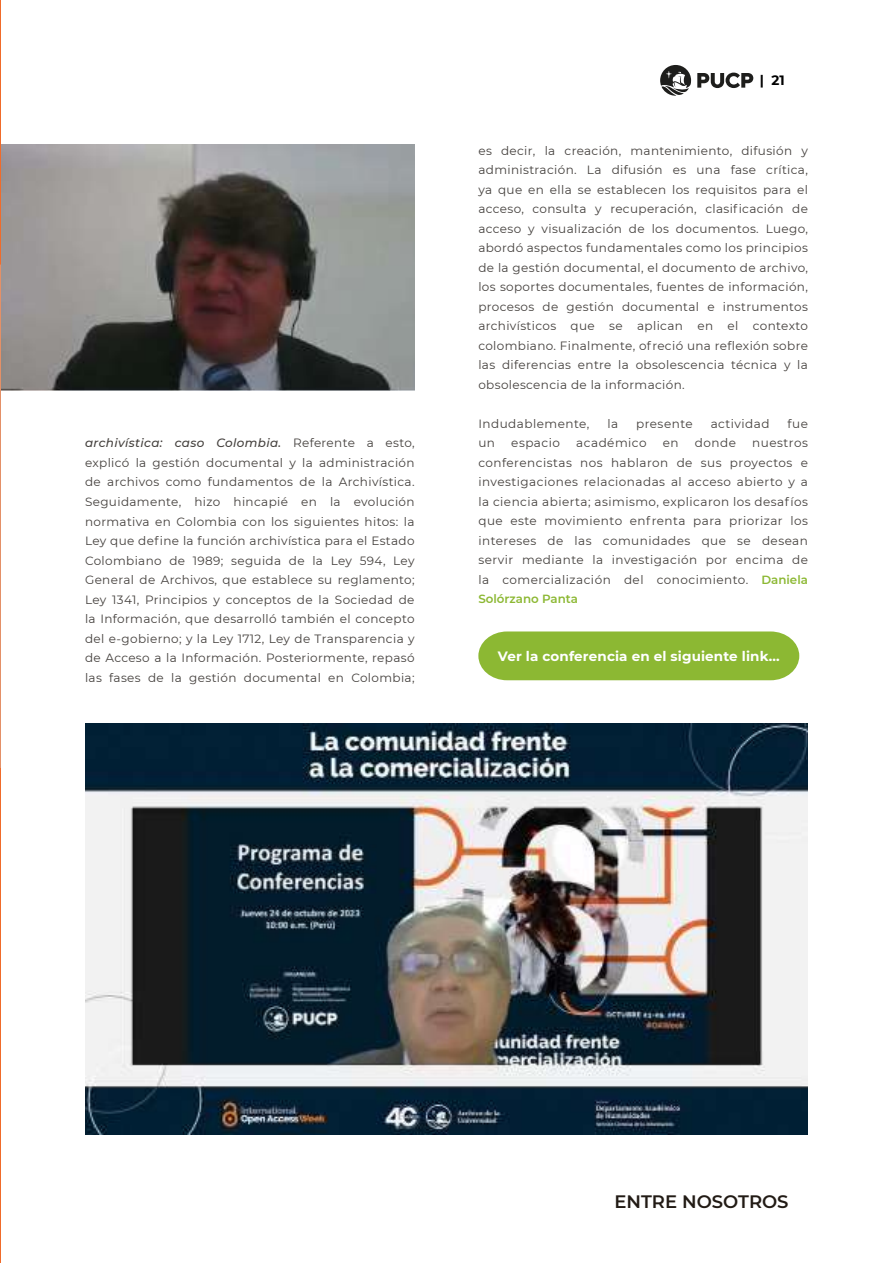
<style>
.page{position:relative;width:893px;height:1263px;background:#fff}
.page>*{position:absolute;margin:0;border:0;box-sizing:border-box;transform-origin:0 0}
.t1{font:600 18px "Montserrat";color:#221b15}
.t2{font:700 13.5px "Montserrat";letter-spacing:.01em;color:#fff}
.t3{font:700 13.5px "Montserrat";color:#000}
.t4{font:12px/19.5px "Montserrat";letter-spacing:.03em;color:#44403d;text-align:justify}
.t5{font:600 11.85px "Montserrat";color:#8cb833}
.s1{font-weight:500;font-style:italic}
.s2{font-weight:600;font-size:11.85px;color:#8cb833}
</style>
<div class="page">
<svg style="left:660px;top:65px;width:31px;height:31px"></svg>
<svg style="left:697px;top:73px;width:56px;height:15px"></svg>
<hr style="left:0;top:0;width:1px;height:1263px;background:#f06b2a">
<div style="left:478px;top:631px;width:321px;height:49px;background:#8cb833"></div>
<img style="left:1px;top:145px;width:414px;height:245px">
<img style="left:85px;top:723px;width:723px;height:411px">
<svg style="left:0;top:264px;width:1px;height:503px"></svg>
<p class="t4" style="left:85px;top:433px;width:331px"><span class="s1">archivística: caso Colombia.</span> Referente a esto, explicó la gestión documental y la administración de archivos como fundamentos de la Archivística.<br>Seguidamente, hizo hincapié en la evolución normativa en Colombia con los siguientes hitos: la Ley que define la función archivística para el Estado Colombiano de 1989; seguida de la Ley 594, Ley General de Archivos, que establece su reglamento; Ley 1341, Principios y conceptos de la Sociedad de la Información, que desarrolló también el concepto del e-gobierno; y la Ley 1712, Ley de Transparencia y de Acceso a la Información. Posteriormente, repasó las fases de la gestión documental en Colombia;</p>
<p class="t3" style="left:760px;top:70px;width:27px">| 21</p>
<p class="t4" style="left:478px;top:140px;width:331px">es decir, la creación, mantenimiento, difusión y administración. La difusión es una fase crítica, ya que en ella se establecen los requisitos para el acceso, consulta y recuperación, clasificación de acceso y visualización de los documentos. Luego, abordó aspectos fundamentales como los principios de la gestión documental, el documento de archivo, los soportes documentales, fuentes de información, procesos de gestión documental e instrumentos archivísticos que se aplican en el contexto colombiano. Finalmente, ofreció una reflexión sobre las diferencias entre la obsolescencia técnica y la obsolescencia de la información.</p>
<p class="t4" style="left:478px;top:413px;width:113px">Indudablemente,</p>
<p class="t4" style="left:607px;top:413px;width:12px">la</p>
<p class="t4" style="left:636px;top:413px;width:58px">presente</p>
<p class="t4" style="left:711px;top:413px;width:60px">actividad</p>
<p class="t4" style="left:788px;top:413px;width:22px">fue</p>
<p class="t4" style="left:478px;top:433px;width:18px">un</p>
<p class="t4" style="left:511px;top:433px;width:50px">espacio</p>
<p class="t4" style="left:576px;top:433px;width:72px">académico</p>
<p class="t4" style="left:663px;top:433px;width:17px">en</p>
<p class="t4" style="left:695px;top:433px;width:43px">donde</p>
<p class="t4" style="left:478px;top:433px;width:331px;text-indent:274px">nuestros conferencistas nos hablaron de sus proyectos e investigaciones relacionadas al acceso abierto y a la ciencia abierta; asimismo, explicaron los desafíos que este movimiento enfrenta para priorizar los intereses de las comunidades que se desean servir mediante la investigación por encima de la comercialización del conocimiento. <span class="s2">Daniela</span></p>
<p class="t5" style="left:478px;top:590px;width:101px">Solórzano Panta</p>
<p class="t2" style="left:498px;top:646px;width:283px">Ver la conferencia en el siguiente link...</p>
<h1 class="t1" style="left:614px;top:1188px;width:176px">ENTRE NOSOTROS</h1>
</div>
